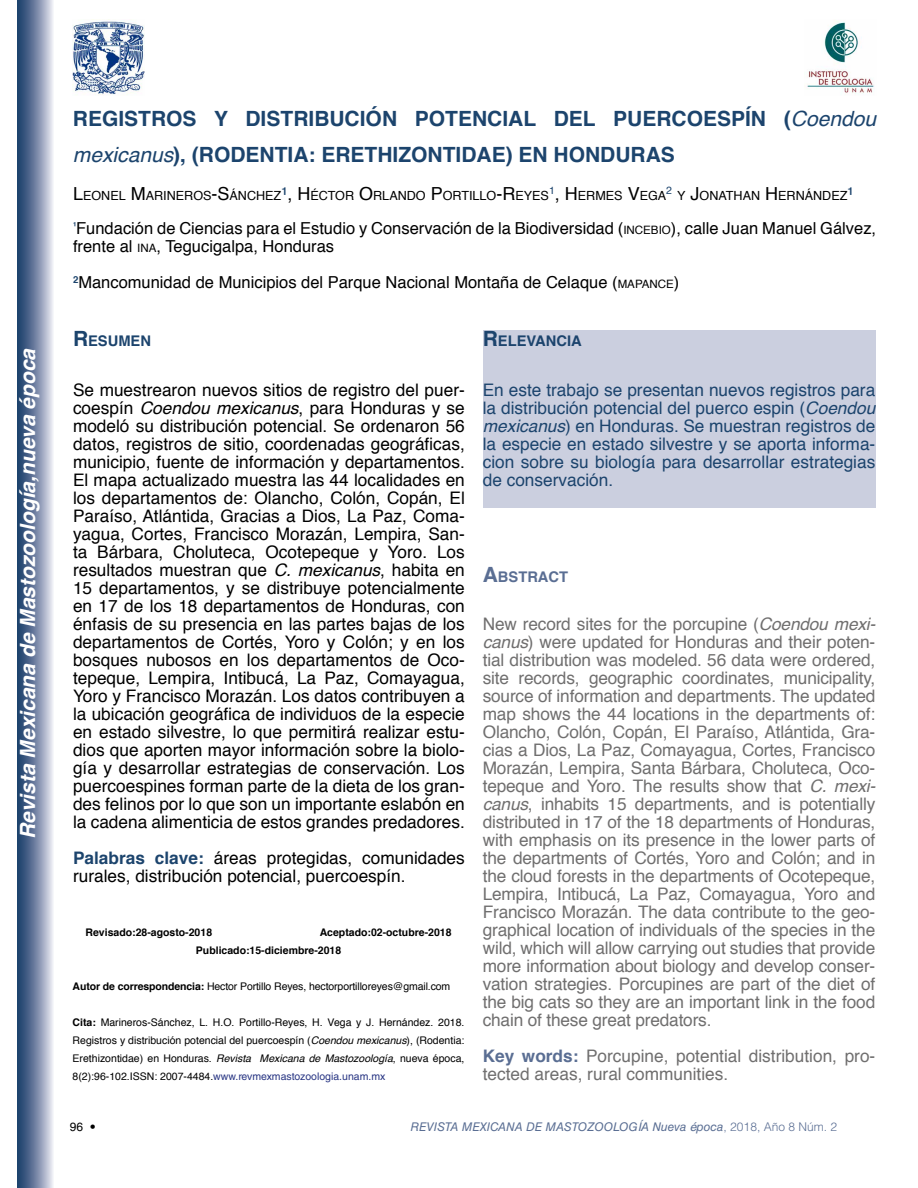
<style>
.page{position:relative;width:918px;height:1188px;background:#fff}
.page>*{position:absolute;margin:0;border:0;box-sizing:border-box;transform-origin:0 0}
.t1{font:700 21px/36px "Helvetica";color:#1c446d}
.t2{font:italic 700 21px "Helvetica";color:#fff}
.t3{font:17.25px/18px "Helvetica";color:#000;text-align:justify}
.t4{font:17.25px/18px "Helvetica";color:#706f6f;text-align:justify}
.t5{font:17.25px/18px "Helvetica";color:#1c446d;text-align:justify}
.t6{font:16.5px/18px "Helvetica";color:#000}
.t7{font:700 14.7px "Helvetica";color:#1c446d}
.t8{font:700 14.7px "Helvetica";color:#5a6e93}
.t9{font:12.6px "Helvetica";color:#000}
.t10{font:italic 12px "Helvetica LT Std";color:#5a6e93}
.t11{font:12px "Helvetica LT Std";color:#000}
.t12{font:10.5px/18px "Helvetica";letter-spacing:-.005em;color:#000;text-align:justify}
.t13{font:700 10.5px/18px "Helvetica";color:#000}
.t14{font:10.5px "Helvetica LT Std";color:#283583}
.t15{font:10.5px "Helvetica";color:#1c446d}
.s1{font-weight:400;font-style:italic}
.s2{font-size:18px}
.s3{font-size:18px;color:#1c446d}
.s4{font-size:11.55px}
.s5{font-size:21px}
.s6{font-style:italic}
.s7{font-weight:700;color:#1c446d}
.s8{font-weight:700}
.s9{font-family:"Helvetica";color:#000}
.s10{font-weight:700;color:#5a6e93}
.s11{font-weight:300}
.s12{font-weight:300;font-style:normal}
</style>
<div class="page">
<svg style="left:17px;top:0;width:36px;height:1188px;background:#7385a4"></svg>
<img style="left:807px;top:21px;width:67px;height:73px">
<div style="left:483px;top:330px;width:392px;height:178px;background:#cbcfdf"></div>
<img style="left:73px;top:21px;width:72px;height:74px">
<p class="t2" style="left:10px;top:839px;width:493px;rotate:-90deg">Revista Mexicana de Mastozoología,nueva época</p>
<p class="t1" style="left:73px;top:101px;width:805px">REGISTROS Y DISTRIBUCIÓN POTENCIAL DEL PUERCOESPÍN (<span class="s1">Coendou mexicanus</span>), (RODENTIA: ERETHIZONTIDAE) EN HONDURAS</p>
<p class="t9" style="left:73px;top:186px;width:595px"><span class="s2">L</span>EONEL <span class="s2">M</span>ARINEROS<span class="s2">-S</span>ÁNCHEZ<span class="s3">¹</span><span class="s2">, H</span> ÉCTOR <span class="s2">O</span>RLANDO <span class="s2">P</span>ORTILLO<span class="s2">-R</span> EYES<sup>1</sup><span class="s2">, H</span> ERMES <span class="s2">V</span>EGA</p>
<p class="t15" style="left:666px;top:182px;width:7px">2</p>
<p class="t9" style="left:677px;top:186px;width:178px">Y <span class="s2">J</span>ONATHAN <span class="s2">H</span> ERNÁNDEZ<span class="s3">¹</span></p>
<p class="t6" style="left:73px;top:220px;width:805px"><sup>¹</sup>Fundación de Ciencias para el Estudio y Conservación de la Biodiversidad (<span class="s4">INCEBIO</span>), calle Juan Manuel Gálvez, frente al <span class="s4">INA</span>, Tegucigalpa, Honduras</p>
<p class="t6" style="left:73px;top:274px;width:608px"><sup>2</sup>Mancomunidad de Municipios del Parque Nacional Montaña de Celaque (<span class="s4">MAPANCE</span>)</p>
<p class="t7" style="left:73px;top:329px;width:80px"><span class="s5">R</span>ESUMEN</p>
<p class="t3" style="left:73px;top:381px;width:393px">Se muestrearon nuevos sitios de registro del puer&shy;coespín <span class="s6">Coendou mexicanus</span>, para Honduras y se modeló su distribución potencial. Se ordenaron 56 datos, registros de sitio, coordenadas geográficas, municipio, fuente de información y departamentos.<br>El mapa actualizado muestra las 44 localidades en los departamentos de: Olancho, Colón, Copán, El Paraíso, Atlántida, Gracias a Dios, La Paz, Coma&shy;yagua, Cortes, Francisco Morazán, Lempira, San&shy;ta Bárbara, Choluteca, Ocotepeque y Yoro. Los resultados muestran que <span class="s6">C. mexicanus</span>, habita en 15 departamentos, y se distribuye potencialmente en 17 de los 18 departamentos de Honduras, con énfasis de su presencia en las partes bajas de los departamentos de Cortés, Yoro y Colón; y en los bosques nubosos en los departamentos de Oco&shy;tepeque, Lempira, Intibucá, La Paz, Comayagua, Yoro y Francisco Morazán. Los datos contribuyen a la ubicación geográfica de individuos de la especie en estado silvestre, lo que permitirá realizar estu&shy;dios que aporten mayor información sobre la biolo&shy;gía y desarrollar estrategias de conservación. Los puercoespines forman parte de la dieta de los gran&shy;des felinos por lo que son un importante eslabón en la cadena alimenticia de estos grandes predadores.</p>
<p class="t3" style="left:73px;top:849px;width:393px"><span class="s7">Palabras clave:</span> áreas protegidas, comunidades rurales, distribución potencial, puercoespín.</p>
<p class="t13" style="left:86px;top:923px;width:128px">Revisado:28-agosto-2018</p>
<p class="t13" style="left:196px;top:923px;width:257px;text-indent:124px">Aceptado:02-octubre-2018<br>Publicado:15-diciembre-2018</p>
<p class="t12" style="left:73px;top:978px;width:379px"><span class="s8">Autor de correspondencia:</span> Hector Portillo Reyes, hectorportilloreyes@gmail.com</p>
<p class="t12" style="left:73px;top:1014px;width:393px"><span class="s8">Cita:</span> Marineros-Sánchez, L. H.O. Portillo-Reyes, H. Vega y J. Hernández. 2018.<br>Registros y distribución potencial del puercoespín (<span class="s6">Coendou mexicanus</span>), (Rodentia:<br>Erethizontidae) en Honduras. <span class="s6">Revista Mexicana de Mastozoología</span>, nueva época,</p>
<p class="t14" style="left:73px;top:1070px;width:314px"><span class="s9">8(2):96-102.ISSN: 2007-4484.</span>www.revmexmastozoologia.unam.mx</p>
<p class="t7" style="left:483px;top:329px;width:101px"><span class="s5">R</span>ELEVANCIA</p>
<p class="t5" style="left:483px;top:381px;width:394px">En este trabajo se presentan nuevos registros para la distribución potencial del puerco espin (<span class="s6">Coendou mexicanus</span>) en Honduras. Se muestran registros de la especie en estado silvestre y se aporta informa&shy;cion sobre su biología para desarrollar estrategias de conservación.</p>
<p class="t8" style="left:483px;top:564px;width:87px"><span class="s5">A</span>BSTRACT</p>
<p class="t4" style="left:483px;top:615px;width:394px">New record sites for the porcupine (<span class="s6">Coendou mexi&shy;canus</span>) were updated for Honduras and their poten&shy;tial distribution was modeled. 56 data were ordered, site records, geographic coordinates, municipality, source of information and departments. The updated map shows the 44 locations in the departments of:<br>Olancho, Colón, Copán, El Paraíso, Atlántida, Gra&shy;cias a Dios, La Paz, Comayagua, Cortes, Francisco Morazán, Lempira, Santa Bárbara, Choluteca, Oco&shy;tepeque and Yoro. The results show that <span class="s6">C. mexi&shy;canus</span>, inhabits 15 departments, and is potentially distributed in 17 of the 18 departments of Honduras, with emphasis on its presence in the lower parts of the departments of Cortés, Yoro and Colón; and in the cloud forests in the departments of Ocotepeque, Lempira, Intibucá, La Paz, Comayagua, Yoro and Francisco Morazán. The data contribute to the geo&shy;graphical location of individuals of the species in the wild, which will allow carrying out studies that provide more information about biology and develop conser&shy;vation strategies. Porcupines are part of the diet of the big cats so they are an important link in the food chain of these great predators.</p>
<p class="t4" style="left:483px;top:1047px;width:394px"><span class="s10">Key words:</span> Porcupine, potential distribution, pro&shy;tected areas, rural communities.</p>
<p class="t11" style="left:70px;top:1120px;width:28px">96 <span class="s11">•</span></p>
<p class="t10" style="left:410px;top:1120px;width:428px">REVISTA MEXICANA DE MASTOZOOLOGÍA Nueva época<span class="s12">, 2018, Año 8 Núm. 2</span></p>
</div>
